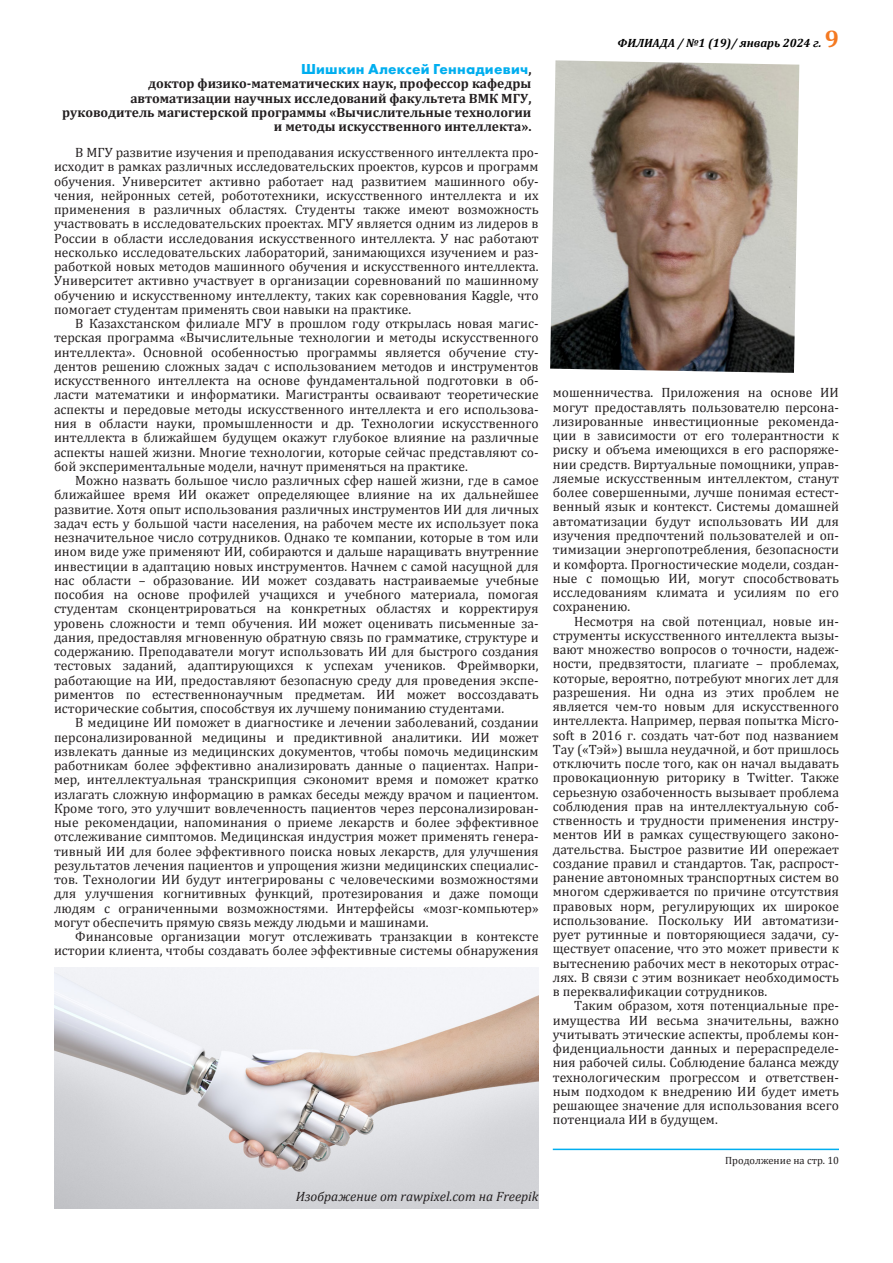
<style>
.page{position:relative;width:893px;height:1263px;background:#fff}
.page>*{position:absolute;margin:0;border:0;box-sizing:border-box;transform-origin:0 0}
.осн__текст_уменьшен{font:700 15px "Futura PT";letter-spacing:.015em;color:#00aeef}
.осн__текст_уменьшен-2{font:13.5px/14.2px "Cambria";color:#231f20;text-align:justify}
.осн__текст_уменьшен-3{font:700 13.5px/14.2px "Cambria";color:#231f20;text-align:right}
.подпись_цитаты{font:italic 13.5px "Cambria";color:#231f20}
.t1{font:italic 700 12px "Cambria";color:#000}
.сноски{font:10.5px "Cambria";color:#231f20}
.s1{font-family:"Cambria";font-size:13.5px;color:#231f20}
.s2{font-style:normal;font-size:24px;color:#f47921}
</style>
<div class="page">
<img style="left:550px;top:60px;width:249px;height:313px">
<hr style="left:553px;top:1148px;width:286px;height:2px;background:#00aeef">
<img style="left:54px;top:968px;width:485px;height:241px">
<p class="осн__текст_уменьшен" style="left:301px;top:59px;width:232px">Шишкин Алексей Геннадиевич<span class="s1">,</span></p>
<p class="осн__текст_уменьшен-3" style="left:62px;top:76px;width:471px">доктор физико-математических наук, профессор кафедры автоматизации научных исследований факультета ВМК МГУ, руководитель магистерской программы «Вычислительные технологии и методы искусственного интеллекта».</p>
<p class="осн__текст_уменьшен-2" style="left:54px;top:145px;width:486px;text-indent:21px">В МГУ развитие изучения и преподавания искусственного интеллекта про&shy;исходит в рамках различных исследовательских проектов, курсов и программ обучения. Университет активно работает над развитием машинного обу&shy;чения, нейронных сетей, робототехники, искусственного интеллекта и их применения в различных областях. Студенты также имеют возможность участвовать в исследовательских проектах. МГУ является одним из лидеров в России в области исследования искусственного интеллекта. У нас работают несколько исследовательских лабораторий, занимающихся изучением и раз&shy;работкой новых методов машинного обучения и искусственного интеллекта.<br>Университет активно участвует в организации соревнований по машинному обучению и искусственному интеллекту, таких как соревнования Kaggle, что помогает студентам применять свои навыки на практике.</p>
<p class="осн__текст_уменьшен-2" style="left:54px;top:316px;width:486px;text-indent:21px">В Казахстанском филиале МГУ в прошлом году открылась новая магис&shy;терская программа «Вычислительные технологии и методы искусственного интеллекта». Основной особенностью программы является обучение сту&shy;дентов решению сложных задач с использованием методов и инструментов искусственного интеллекта на основе фундаментальной подготовки в об&shy;ласти математики и информатики. Магистранты осваивают теоретические аспекты и передовые методы искусственного интеллекта и его использова&shy;ния в области науки, промышленности и др. Технологии искусственного интеллекта в ближайшем будущем окажут глубокое влияние на различные аспекты нашей жизни. Многие технологии, которые сейчас представляют со&shy;бой экспериментальные модели, начнут применяться на практике.</p>
<p class="осн__текст_уменьшен-2" style="left:54px;top:473px;width:486px;text-indent:21px">Можно назвать большое число различных сфер нашей жизни, где в самое ближайшее время ИИ окажет определяющее влияние на их дальнейшее развитие. Хотя опыт использования различных инструментов ИИ для личных задач есть у большой части населения, на рабочем месте их использует пока незначительное число сотрудников. Однако те компании, которые в том или ином виде уже применяют ИИ, собираются и дальше наращивать внутренние инвестиции в адаптацию новых инструментов. Начнем с самой насущной для нас области – образование. ИИ может создавать настраиваемые учебные пособия на основе профилей учащихся и учебного материала, помогая студентам сконцентрироваться на конкретных областях и корректируя уровень сложности и темп обучения. ИИ может оценивать письменные за&shy;дания, предоставляя мгновенную обратную связь по грамматике, структуре и содержанию. Преподаватели могут использовать ИИ для быстрого создания тестовых заданий, адаптирующихся к успехам учеников. Фреймворки, работающие на ИИ, предоставляют безопасную среду для проведения экспе&shy;риментов по естественнонаучным предметам. ИИ может воссоздавать исторические события, способствуя их лучшему пониманию студентами.</p>
<p class="осн__текст_уменьшен-2" style="left:54px;top:715px;width:486px;text-indent:21px">В медицине ИИ поможет в диагностике и лечении заболеваний, создании персонализированной медицины и предиктивной аналитики. ИИ может извлекать данные из медицинских документов, чтобы помочь медицинским работникам более эффективно анализировать данные о пациентах. Напри&shy;мер, интеллектуальная транскрипция сэкономит время и поможет кратко излагать сложную информацию в рамках беседы между врачом и пациентом.<br>Кроме того, это улучшит вовлеченность пациентов через персонализирован&shy;ные рекомендации, напоминания о приеме лекарств и более эффективное отслеживание симптомов. Медицинская индустрия может применять генера&shy;тивный ИИ для более эффективного поиска новых лекарств, для улучшения результатов лечения пациентов и упрощения жизни медицинских специалис&shy;тов. Технологии ИИ будут интегрированы с человеческими возможностями для улучшения когнитивных функций, протезирования и даже помощи людям с ограниченными возможностями. Интерфейсы «мозг-компьютер» могут обеспечить прямую связь между людьми и машинами.</p>
<p class="осн__текст_уменьшен-2" style="left:54px;top:929px;width:486px;text-align:right">Финансовые организации могут отслеживать транзакции в контексте истории клиента, чтобы создавать более эффективные системы обнаружения</p>
<p class="подпись_цитаты" style="left:296px;top:1187px;width:244px">Изображение от rawpixel.com на Freepik</p>
<p class="t1" style="left:618px;top:34px;width:223px">ФИЛИАДА / №1 (19)/ январь 2024 г. <span class="s2">9</span></p>
<p class="осн__текст_уменьшен-2" style="left:553px;top:386px;width:288px">мошенничества. Приложения на основе ИИ могут предоставлять пользователю персона&shy;лизированные инвестиционные рекоменда&shy;ции в зависимости от его толерантности к риску и объема имеющихся в его распоряже&shy;нии средств. Виртуальные помощники, управ&shy;ляемые искусственным интеллектом, станут более совершенными, лучше понимая естест&shy;венный язык и контекст. Системы домашней автоматизации будут использовать ИИ для изучения предпочтений пользователей и оп&shy;тимизации энергопотребления, безопасности и комфорта. Прогностические модели, создан&shy;ные с помощью ИИ, могут способствовать исследованиям климата и усилиям по его сохранению.</p>
<p class="осн__текст_уменьшен-2" style="left:553px;top:614px;width:288px;text-indent:21px">Несмотря на свой потенциал, новые ин&shy;струменты искусственного интеллекта вызы&shy;вают множество вопросов о точности, надеж&shy;ности, предвзятости, плагиате – проблемах, которые, вероятно, потребуют многих лет для разрешения. Ни одна из этих проблем не является чем-то новым для искусственного интеллекта. Например, первая попытка Micro&shy;soft в 2016 г. создать чат-бот под названием Tay («Тэй») вышла неудачной, и бот пришлось отключить после того, как он начал выдавать провокационную риторику в Twitter. Также серьезную озабоченность вызывает проблема соблюдения прав на интеллектуальную соб&shy;ственность и трудности применения инстру&shy;ментов ИИ в рамках существующего законо&shy;дательства. Быстрое развитие ИИ опережает создание правил и стандартов. Так, распрост&shy;ранение автономных транспортных систем во многом сдерживается по причине отсутствия правовых норм, регулирующих их широкое использование. Поскольку ИИ автоматизи&shy;рует рутинные и повторяющиеся задачи, су&shy;ществует опасение, что это может привести к вытеснению рабочих мест в некоторых отрас&shy;лях. В связи с этим возникает необходимость в переквалификации сотрудников.</p>
<p class="осн__текст_уменьшен-2" style="left:553px;top:998px;width:288px;text-indent:21px">Таким образом, хотя потенциальные пре&shy;имущества ИИ весьма значительны, важно учитывать этические аспекты, проблемы кон&shy;фиденциальности данных и перераспределе&shy;ния рабочей силы. Соблюдение баланса между технологическим прогрессом и ответствен&shy;ным подходом к внедрению ИИ будет иметь решающее значение для использования всего потенциала ИИ в будущем.</p>
<p class="сноски" style="left:725px;top:1154px;width:115px">Продолжение на стр. 10</p>
</div>
